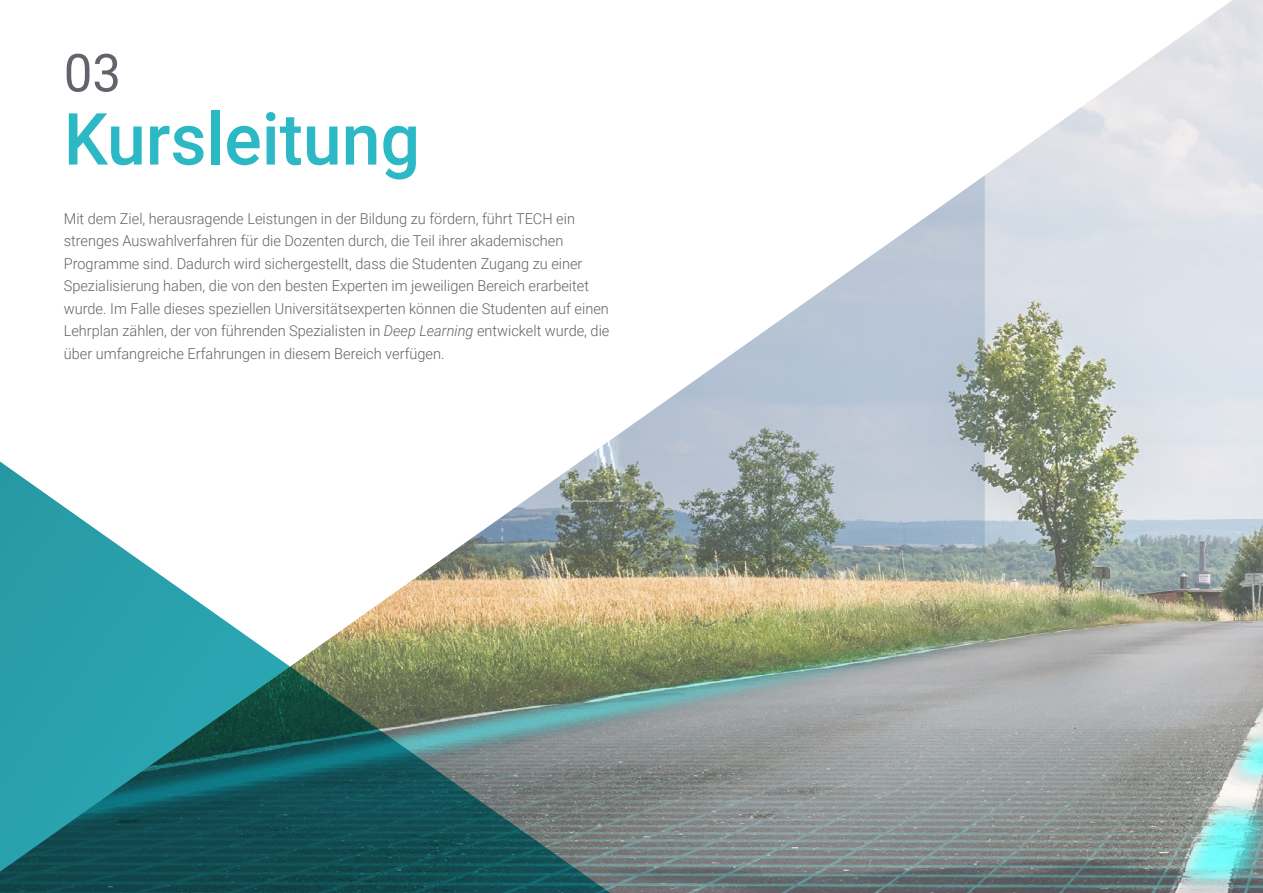
<style>
.page{position:relative;width:1263px;height:893px;background:#fff}
.page>*{position:absolute;margin:0;border:0;box-sizing:border-box;transform-origin:0 0}
.t1{font:500 72px "Roboto";color:#2db8c5}
.t2{font:52.5px "Roboto";color:#61646a}
.t3{font:300 15px/22.5px "Roboto";color:#61646a}
.s1{font-style:italic}
</style>
<div class="page">
<img style="left:602px;top:0;width:661px;height:893px">
<svg style="left:0;top:446px;width:640px;height:447px"></svg>
<h2 class="t2" style="left:64px;top:36px;width:59px">03</h2>
<h1 class="t1" style="left:64px;top:89px;width:358px">Kursleitung</h1>
<p class="t3" style="left:64px;top:207px;width:547px">Mit dem Ziel, herausragende Leistungen in der Bildung zu fördern, führt TECH ein strenges Auswahlverfahren für die Dozenten durch, die Teil ihrer akademischen Programme sind. Dadurch wird sichergestellt, dass die Studenten Zugang zu einer Spezialisierung haben, die von den besten Experten im jeweiligen Bereich erarbeitet wurde. Im Falle dieses speziellen Universitätsexperten können die Studenten auf einen Lehrplan zählen, der von führenden Spezialisten in <span class="s1">Deep Learning</span> entwickelt wurde, die über umfangreiche Erfahrungen in diesem Bereich verfügen.</p>
</div>
